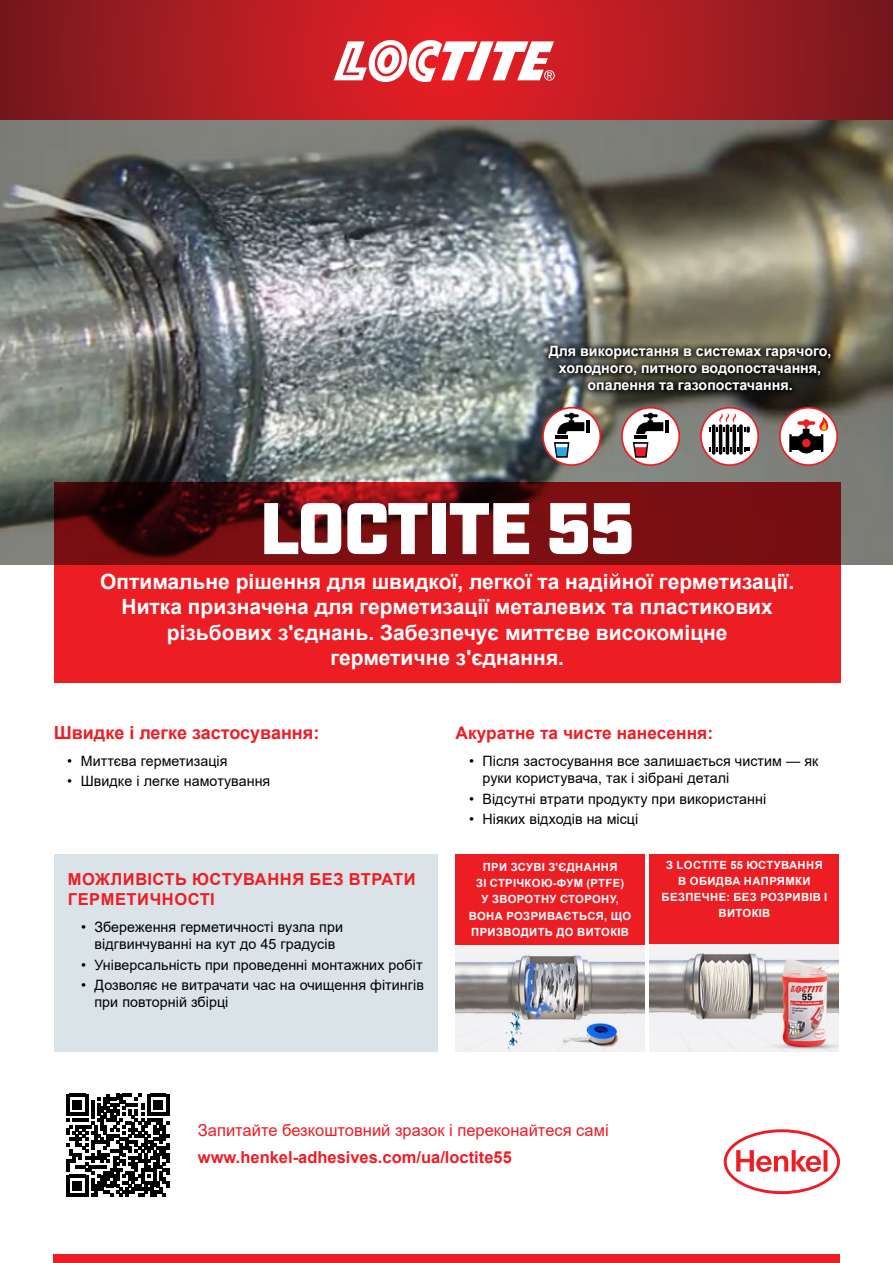
<style>
.page{position:relative;width:893px;height:1263px;background:#fff}
.page>*{position:absolute;margin:0;border:0;box-sizing:border-box;transform-origin:0 0}
.t1{font:900 72.75px "Industry";letter-spacing:-.02em;color:#fff}
.t2{font:700 21px/25.2px "Arial";color:#fff;text-align:center}
.t3{font:700 18px "Arial";color:#ed1d24}
.t4{font:700 17.25px "Arial";letter-spacing:.005em;color:#ed1d24}
.t5{font:16.5px "Arial";color:#ed1d24}
.t6{font:700 16.5px/19.8px "Arial";letter-spacing:.035em;color:#ed1d24}
.t7{font:700 16.5px "Arial";letter-spacing:.01em;color:#ed1d24}
.t8{font:14.25px/17.1px "Arial";letter-spacing:.005em;color:#000}
.t9{font:700 14.25px/17.1px "Arial";color:#fff;text-align:center}
.t10{font:700 11.25px/16px "Arial";letter-spacing:.035em;color:#fff;text-align:center}
</style>
<div class="page">
<svg style="left:724px;top:1129px;width:116px;height:65px"></svg>
<div style="left:53px;top:1254px;width:787px;height:9px;background:#ed1d24"></div>
<svg style="left:0;top:0;width:893px;height:120px;background:#aa1c21"></svg>
<svg style="left:334px;top:40px;width:221px;height:42px"></svg>
<img style="left:0;top:120px;width:893px;height:444px">
<svg style="left:54px;top:482px;width:787px;height:201px;background:#b6161b"></svg>
<div style="left:54px;top:854px;width:383px;height:198px;background:#dae3e8"></div>
<div style="left:543px;top:408px;width:57px;height:57px;background:#fff;border-radius:50%"></div>
<div style="left:542px;top:407px;width:59px;height:59px;border:2px solid #ed1d24;border-radius:50%"></div>
<hr style="left:556px;top:435px;width:12px;height:4px;background:#000">
<svg style="left:557px;top:413px;width:32px;height:21px"></svg>
<svg style="left:554px;top:442px;width:15px;height:16px"></svg>
<div style="left:622px;top:408px;width:57px;height:57px;background:#fff;border-radius:50%"></div>
<div style="left:621px;top:407px;width:59px;height:59px;border:2px solid #ed1d24;border-radius:50%"></div>
<hr style="left:634px;top:435px;width:13px;height:4px;background:#000">
<svg style="left:636px;top:413px;width:32px;height:21px"></svg>
<svg style="left:633px;top:442px;width:15px;height:16px"></svg>
<svg style="left:701px;top:408px;width:57px;height:57px"></svg>
<div style="left:700px;top:407px;width:59px;height:59px;border:2px solid #ed1d24;border-radius:50%"></div>
<svg style="left:739px;top:424px;width:4px;height:31px"></svg>
<svg style="left:732px;top:424px;width:4px;height:31px"></svg>
<svg style="left:744px;top:427px;width:6px;height:6px"></svg>
<svg style="left:744px;top:447px;width:6px;height:5px"></svg>
<hr style="left:726px;top:424px;width:3px;height:31px;background:#000;border-radius:2px">
<hr style="left:719px;top:424px;width:3px;height:31px;background:#000;border-radius:2px">
<hr style="left:712px;top:424px;width:3px;height:31px;background:#000;border-radius:2px">
<svg style="left:709px;top:447px;width:22px;height:5px"></svg>
<svg style="left:709px;top:413px;width:29px;height:19px"></svg>
<div style="left:780px;top:408px;width:57px;height:57px;background:#fff;border-radius:50%"></div>
<div style="left:779px;top:407px;width:59px;height:59px;border:2px solid #ed1d24;border-radius:50%"></div>
<svg style="left:789px;top:417px;width:40px;height:36px"></svg>
<div style="left:541px;top:338px;width:297px;height:60px;background:#000;opacity:.85"></div>
<img style="left:455px;top:945px;width:190px;height:106px">
<div style="left:455px;top:854px;width:190px;height:91px;background:#ed1d24"></div>
<div style="left:650px;top:854px;width:189px;height:91px;background:#ed1d24"></div>
<img style="left:650px;top:945px;width:189px;height:106px">
<svg style="left:66px;top:1094px;width:103px;height:102px"></svg>
<p class="t9" style="left:549px;top:343px;width:284px">Для використання в системах гарячого, холодного, питного водопостачання, опалення та газопостачання.</p>
<h1 class="t1" style="left:260px;top:485px;width:377px">LOCTITE 55</h1>
<h2 class="t2" style="left:100px;top:569px;width:696px">Оптимальне рішення для швидкої, легкої та надійної герметизації.<br>Нитка призначена для герметизації металевих та пластикових різьбових з'єднань. Забезпечує миттєве високоміцне<br>герметичне з'єднання.</h2>
<p class="t3" style="left:54px;top:720px;width:267px">Швидке і легке застосування:</p>
<p class="t8" style="left:67px;top:752px;width:162px">• Миттєва герметизація</p>
<p class="t8" style="left:67px;top:773px;width:205px">• Швидке і легке намотування</p>
<p class="t6" style="left:68px;top:870px;width:349px">МОЖЛИВІСТЬ ЮСТУВАННЯ БЕЗ ВТРАТИ<br>ГЕРМЕТИЧНОСТІ</p>
<p class="t8" style="left:81px;top:918px;width:263px;text-align:center">• Збереження герметичності вузла при відгвинчуванні на кут до 45 градусів</p>
<p class="t8" style="left:81px;top:956px;width:343px">• Універсальність при проведенні монтажних робіт</p>
<p class="t8" style="left:94px;top:977px;width:331px;text-indent:-13px">• Дозволяє не витрачати час на очищення фітингів при повторній збірці</p>
<p class="t4" style="left:455px;top:720px;width:259px">Акуратне та чисте нанесення:</p>
<p class="t8" style="left:482px;top:752px;width:338px;text-indent:-13px">• Після застосування все залишається чистим — як руки користувача, так і зібрані деталі</p>
<p class="t8" style="left:469px;top:790px;width:299px">• Відсутні втрати продукту при використанні</p>
<p class="t8" style="left:469px;top:810px;width:171px">• Ніяких відходів на місці</p>
<p class="t10" style="left:469px;top:859px;width:164px">ПРИ ЗСУВІ З'ЄДНАННЯ<br>ЗІ СТРІЧКОЮ-ФУМ (PTFE)<br>У ЗВОРОТНУ СТОРОНУ,<br>ВОНА РОЗРИВАЄТЬСЯ, ЩО<br>ПРИЗВОДИТЬ ДО ВИТОКІВ</p>
<p class="t10" style="left:662px;top:857px;width:167px">З LOCTITE 55 ЮСТУВАННЯ<br>В ОБИДВА НАПРЯМКИ<br>БЕЗПЕЧНЕ: БЕЗ РОЗРИВІВ І<br>ВИТОКІВ</p>
<p class="t5" style="left:198px;top:1118px;width:412px">Запитайте безкоштовний зразок і переконайтеся самі</p>
<p class="t7" style="left:198px;top:1145px;width:316px">www.henkel-adhesives.com/ua/loctite55</p>
</div>
